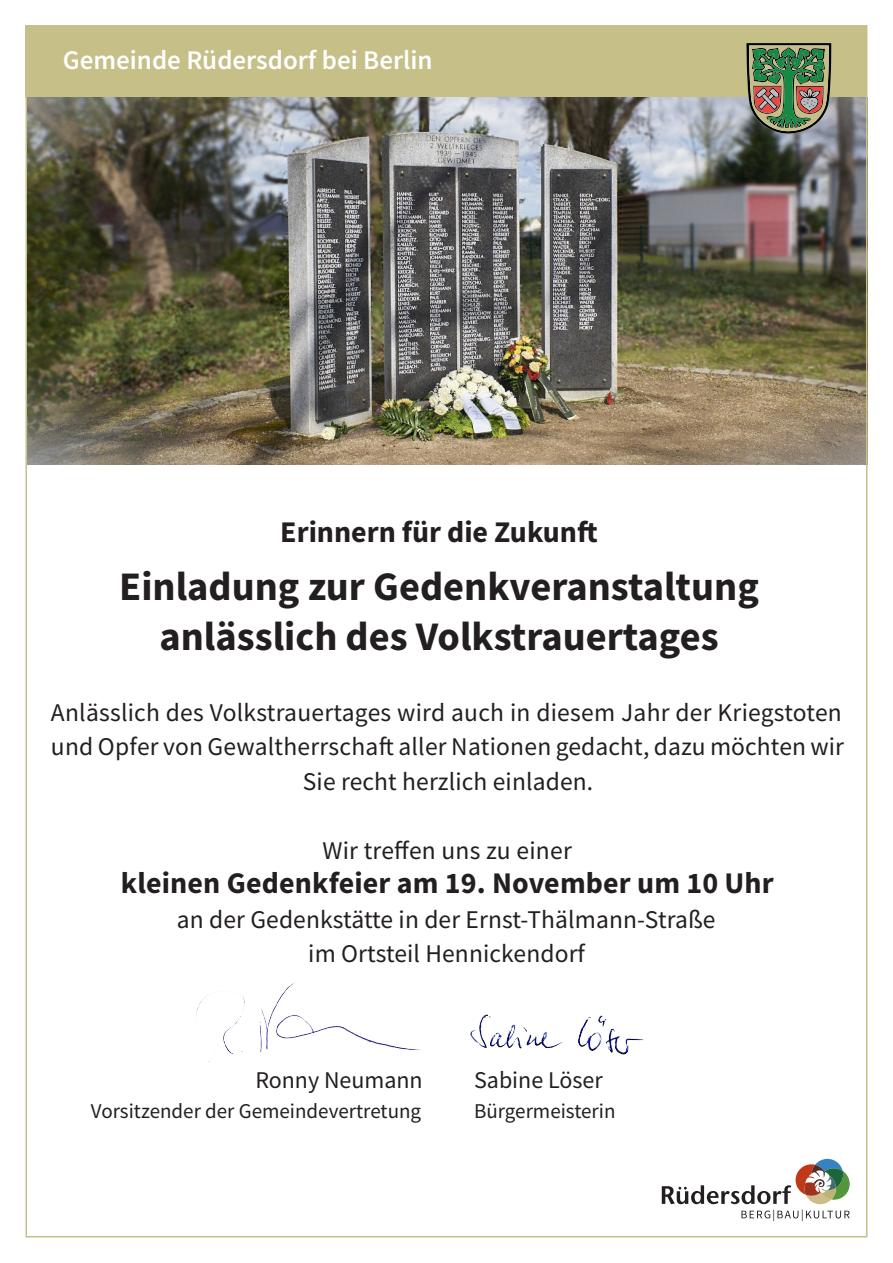
<style>
.page{position:relative;width:893px;height:1263px;background:#fff}
.page>*{position:absolute;margin:0;border:0;box-sizing:border-box;transform-origin:0 0}
.t1{font:700 40.5px/49.5px "Source Sans Pro";color:#231f20;text-align:center}
.t2{font:700 30px "Source Sans Pro";letter-spacing:.005em;color:#231f20}
.t3{font:600 27px "Source Sans Pro";color:#fff}
.t4{font:25.5px/34.5px "Source Sans Pro";letter-spacing:.005em;color:#231f20;text-align:center}
.t5{font:24px "Source Sans Pro";color:#231f20}
.t6{font:21px "Source Sans Pro";color:#231f20}
</style>
<div class="page">
<div style="left:26px;top:26px;width:841px;height:72px;background:#c6bf88"></div>
<svg style="left:662px;top:1159px;width:188px;height:62px"></svg>
<img style="left:29px;top:98px;width:835px;height:367px">
<svg style="left:746px;top:43px;width:85px;height:91px"></svg>
<img style="left:196px;top:982px;width:224px;height:80px">
<img style="left:470px;top:1014px;width:174px;height:41px">
<p class="t3" style="left:63px;top:42px;width:371px">Gemeinde Rüdersdorf bei Berlin</p>
<p class="t2" style="left:280px;top:512px;width:319px">Erinnern für die Zukunft</p>
<p class="t1" style="left:119px;top:562px;width:641px">Einladung zur Gedenkveranstaltung anlässlich des Volkstrauertages</p>
<p class="t4" style="left:51px;top:695px;width:795px">Anlässlich des Volkstrauertages wird auch in diesem Jahr der Kriegstoten und Opfer von Gewaltherrschaft aller Nationen gedacht, dazu möchten wir<br>Sie recht herzlich einladen.</p>
<p class="t4" style="left:322px;top:833px;width:251px">Wir treffen uns zu einer</p>
<p class="t2" style="left:121px;top:863px;width:654px">kleinen Gedenkfeier am 19. November um 10 Uhr</p>
<p class="t4" style="left:177px;top:902px;width:540px">an der Gedenkstätte in der Ernst-Thälmann-Straße im Ortsteil Hennickendorf</p>
<p class="t5" style="left:255px;top:1065px;width:169px">Ronny Neumann</p>
<p class="t5" style="left:474px;top:1065px;width:130px">Sabine Löser</p>
<p class="t6" style="left:91px;top:1098px;width:332px">Vorsitzender der Gemeindevertretung</p>
<p class="t6" style="left:474px;top:1098px;width:143px">Bürgermeisterin</p>
</div>
